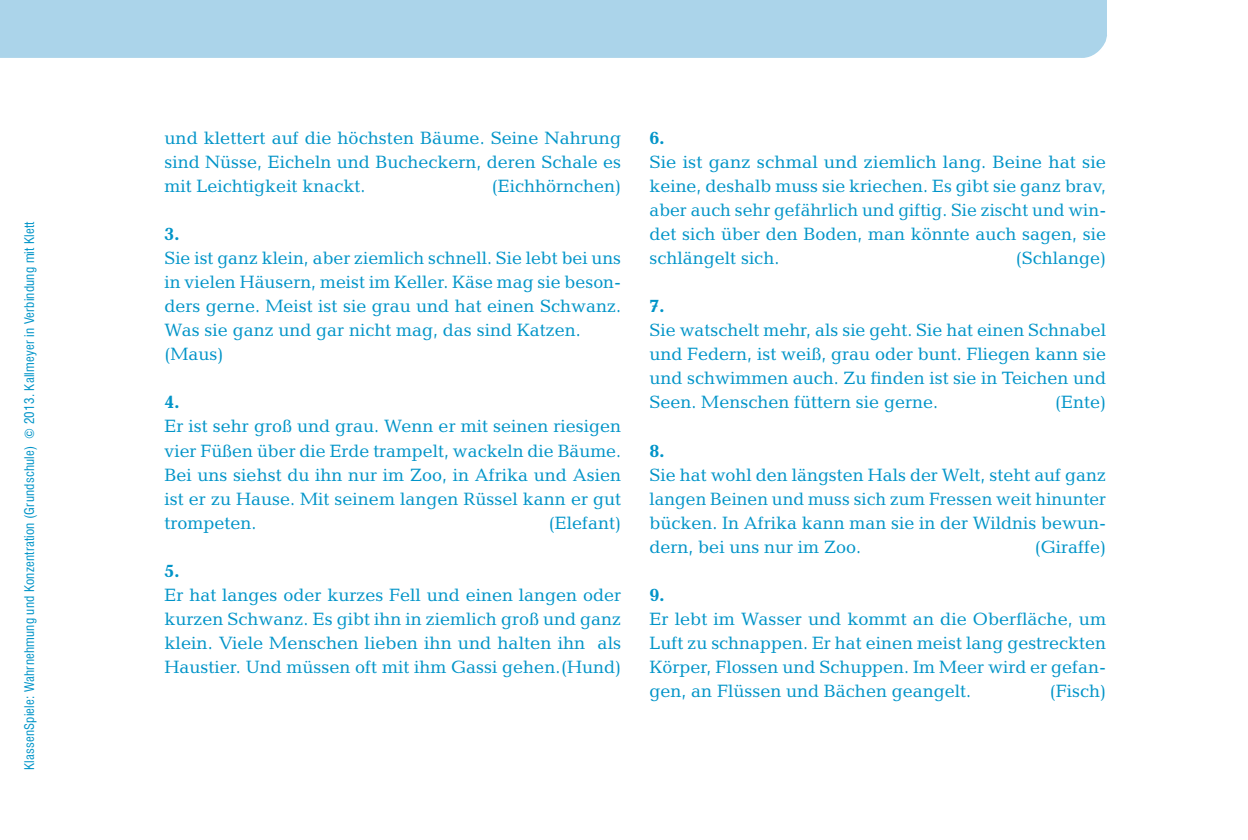
<style>
.page{position:relative;width:1248px;height:840px;background:#fff}
.page>*{position:absolute;margin:0;border:0;box-sizing:border-box;transform-origin:0 0}
.t1{font:18px/24px "Candida Std";color:#0094c8;text-align:justify}
.t2{font:700 18px "Candida Std";color:#0094c8}
.t3{font:condensed 13px "Swiss 721 BT";letter-spacing:.015em;color:#0094c8}
</style>
<div class="page">
<div style="left:0;top:0;width:1107px;height:58px;background:#abd4ea"></div>
<p class="t3" style="left:22px;top:769px;width:550px;rotate:-90deg">KlassenSpiele: Wahrnehmung und Konzentration (Grundschule) © 2013. Kallmeyer in Verbindung mit Klett</p>
<p class="t1" style="left:164px;top:126px;width:458px">und klettert auf die höchsten Bäume. Seine Nahrung sind Nüsse, Eicheln und Bucheckern, deren Schale es mit Leichtigkeit knackt.</p>
<p class="t1" style="left:491px;top:174px;width:131px">(Eichhörnchen)</p>
<p class="t2" style="left:164px;top:224px;width:17px">3.</p>
<p class="t1" style="left:164px;top:246px;width:458px;text-align:left">Sie ist ganz klein, aber ziemlich schnell. Sie lebt bei uns in vielen Häusern, meist im Keller. Käse mag sie beson&shy;ders gerne. Meist ist sie grau und hat einen Schwanz.<br>Was sie ganz und gar nicht mag, das sind Katzen. (Maus)</p>
<p class="t2" style="left:164px;top:392px;width:17px">4.</p>
<p class="t1" style="left:164px;top:414px;width:458px">Er ist sehr groß und grau. Wenn er mit seinen riesigen vier Füßen über die Erde trampelt, wackeln die Bäume.<br>Bei uns siehst du ihn nur im Zoo, in Afrika und Asien ist er zu Hause. Mit seinem langen Rüssel kann er gut trompeten.</p>
<p class="t1" style="left:548px;top:510px;width:74px">(Elefant)</p>
<p class="t2" style="left:164px;top:560px;width:17px">5.</p>
<p class="t1" style="left:164px;top:582px;width:458px">Er hat langes oder kurzes Fell und einen langen oder kurzen Schwanz. Es gibt ihn in ziemlich groß und ganz klein. Viele Menschen lieben ihn und halten ihn als Haustier. Und müssen oft mit ihm Gassi gehen.(Hund)</p>
<p class="t2" style="left:649px;top:128px;width:17px">6.</p>
<p class="t1" style="left:649px;top:150px;width:458px">Sie ist ganz schmal und ziemlich lang. Beine hat sie keine, deshalb muss sie kriechen. Es gibt sie ganz brav, aber auch sehr gefährlich und giftig. Sie zischt und win&shy;det sich über den Boden, man könnte auch sagen, sie schlängelt sich.</p>
<p class="t1" style="left:1015px;top:246px;width:92px">(Schlange)</p>
<p class="t2" style="left:649px;top:296px;width:17px">7.</p>
<p class="t1" style="left:649px;top:318px;width:458px">Sie watschelt mehr, als sie geht. Sie hat einen Schnabel und Federn, ist weiß, grau oder bunt. Fliegen kann sie und schwimmen auch. Zu finden ist sie in Teichen und Seen. Menschen füttern sie gerne.</p>
<p class="t1" style="left:1054px;top:390px;width:53px">(Ente)</p>
<p class="t2" style="left:649px;top:440px;width:17px">8.</p>
<p class="t1" style="left:649px;top:462px;width:458px">Sie hat wohl den längsten Hals der Welt, steht auf ganz langen Beinen und muss sich zum Fressen weit hinunter bücken. In Afrika kann man sie in der Wildnis bewun&shy;dern, bei uns nur im Zoo.</p>
<p class="t1" style="left:1034px;top:534px;width:73px">(Giraffe)</p>
<p class="t2" style="left:649px;top:584px;width:17px">9.</p>
<p class="t1" style="left:649px;top:606px;width:458px">Er lebt im Wasser und kommt an die Oberfläche, um Luft zu schnappen. Er hat einen meist lang gestreckten Körper, Flossen und Schuppen. Im Meer wird er gefan&shy;gen, an Flüssen und Bächen geangelt.</p>
<p class="t1" style="left:1049px;top:678px;width:58px">(Fisch)</p>
</div>
